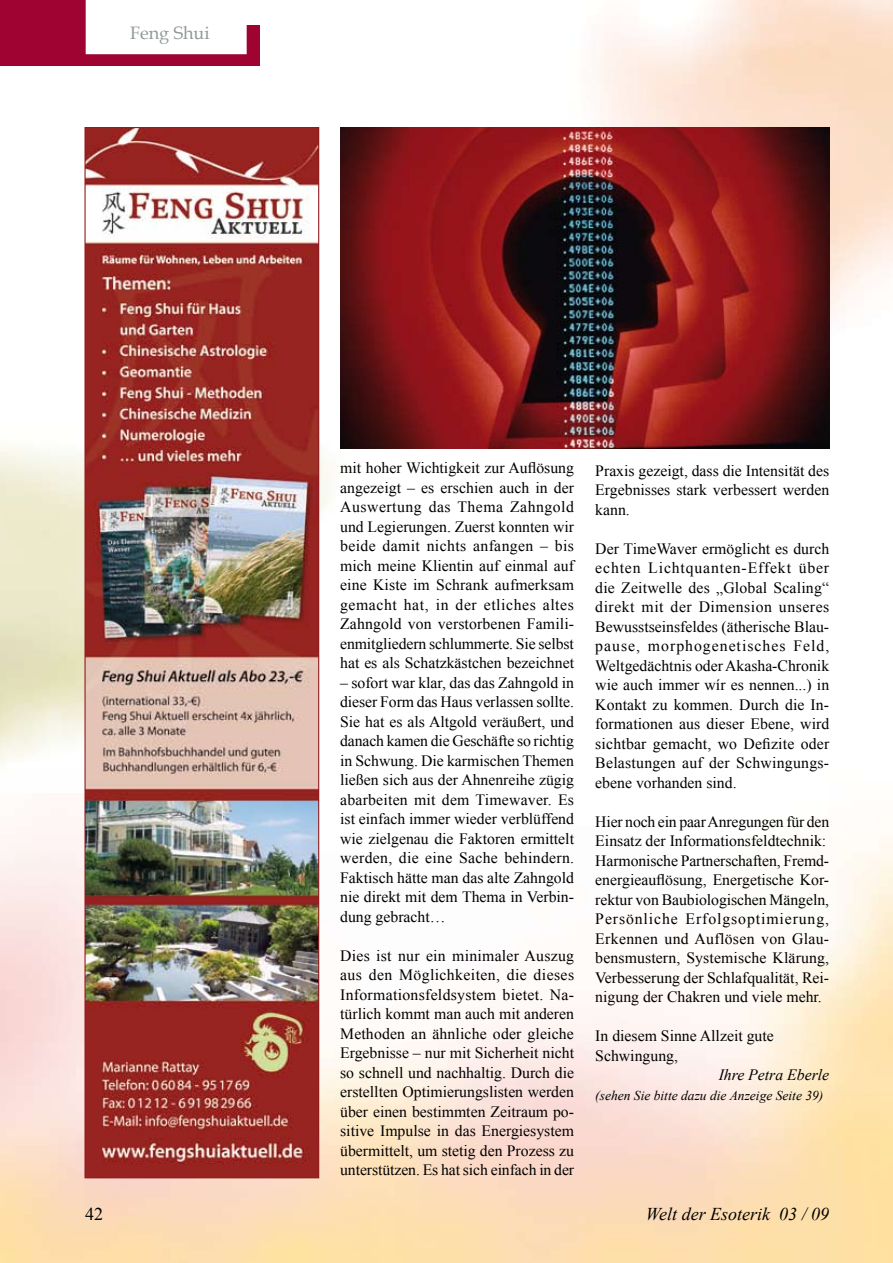
<style>
.page{position:relative;width:893px;height:1263px;background:#fff}
.page>*{position:absolute;margin:0;border:0;box-sizing:border-box;transform-origin:0 0}
.t1{font:italic 18px "Times New Roman";color:#000}
.t2{font:18px "Book Antiqua";color:#919899}
.t3{font:18px "Times New Roman";color:#000}
.t4{font:15.75px/19.5px "Times New Roman";color:#000;text-align:justify}
.t5{font:italic 15.75px "Times New Roman";color:#000}
.t6{font:italic 13.5px "Times New Roman";color:#000}
</style>
<div class="page">
<img style="left:536px;top:0;width:357px;height:390px">
<div style="left:0;top:0;width:259px;height:65px;background:#9e0331"></div>
<div style="left:86px;top:0;width:174px;height:54px;background:#fff"></div>
<img style="left:0;top:410px;width:367px;height:382px">
<img style="left:86px;top:129px;width:231px;height:1047px">
<div style="left:84px;top:127px;width:235px;height:1051px;border:1px solid #911d20"></div>
<img style="left:340px;top:128px;width:489px;height:320px">
<p class="t2" style="left:130px;top:20px;width:81px">Feng Shui</p>
<p class="t4" style="left:340px;top:458px;width:235px">mit hoher Wichtigkeit zur Auflösung angezeigt – es erschien auch in der Auswertung das Thema Zahngold und Legierungen. Zuerst konnten wir beide damit nichts anfangen – bis mich meine Klientin auf einmal auf eine Kiste im Schrank aufmerksam gemacht hat, in der etliches altes Zahngold von verstorbenen Famili&shy;enmitgliedern schlummerte. Sie selbst hat es als Schatzkästchen bezeichnet</p>
<p class="t4" style="left:340px;top:673px;width:235px">– sofort war klar, das das Zahngold in dieser Form das Haus verlassen sollte.<br>Sie hat es als Altgold veräußert, und danach kamen die Geschäfte so richtig in Schwung. Die karmischen Themen ließen sich aus der Ahnenreihe zügig abarbeiten mit dem Timewaver. Es ist einfach immer wieder verblüffend wie zielgenau die Faktoren ermittelt werden, die eine Sache behindern.<br>Faktisch hätte man das alte Zahngold nie direkt mit dem Thema in Verbin&shy;dung gebracht…</p>
<p class="t4" style="left:340px;top:946px;width:235px">Dies ist nur ein minimaler Auszug aus den Möglichkeiten, die dieses Informationsfeldsystem bietet. Na&shy;türlich kommt man auch mit anderen Methoden an ähnliche oder gleiche Ergebnisse – nur mit Sicherheit nicht so schnell und nachhaltig. Durch die erstellten Optimierungslisten werden über einen bestimmten Zeitraum po&shy;sitive Impulse in das Energiesystem übermittelt, um stetig den Prozess zu unterstützen. Es hat sich einfach in der</p>
<p class="t4" style="left:595px;top:460px;width:235px">Praxis gezeigt, dass die Intensität des Ergebnisses stark verbessert werden kann.</p>
<p class="t4" style="left:595px;top:538px;width:235px">Der TimeWaver ermöglicht es durch echten Lichtquanten-Effekt über die Zeitwelle des „Global Scaling“ direkt mit der Dimension unseres Bewusstseinsfeldes (ätherische Blau&shy;pause, morphogenetisches Feld, Weltgedächtnis oder Akasha-Chronik wie auch immer wír es nennen...) in Kontakt zu kommen. Durch die In&shy;formationen aus dieser Ebene, wird sichtbar gemacht, wo Defizite oder Belastungen auf der Schwingungs&shy;ebene vorhanden sind.</p>
<p class="t4" style="left:595px;top:811px;width:235px;text-align:left">Hier noch ein paar Anregungen für den Einsatz der Informationsfeldtechnik:<br>Harmonische Partnerschaften, Fremd&shy;energieauflösung, Energetische Kor&shy;rektur von Baubiologischen Mängeln, Persönliche Erfolgsoptimierung, Erkennen und Auflösen von Glau&shy;bensmustern, Systemische Klärung, Verbesserung der Schlafqualität, Rei&shy;nigung der Chakren und viele mehr.</p>
<p class="t4" style="left:595px;top:1026px;width:180px">In diesem Sinne Allzeit gute<br>Schwingung,</p>
<p class="t5" style="left:719px;top:1064px;width:112px">Ihre Petra Eberle</p>
<p class="t6" style="left:595px;top:1086px;width:230px">(sehen Sie bitte dazu die Anzeige Seite 39)</p>
<p class="t3" style="left:85px;top:1201px;width:19px">42</p>
<p class="t1" style="left:646px;top:1201px;width:185px">Welt der Esoterik 03 / 09</p>
</div>
